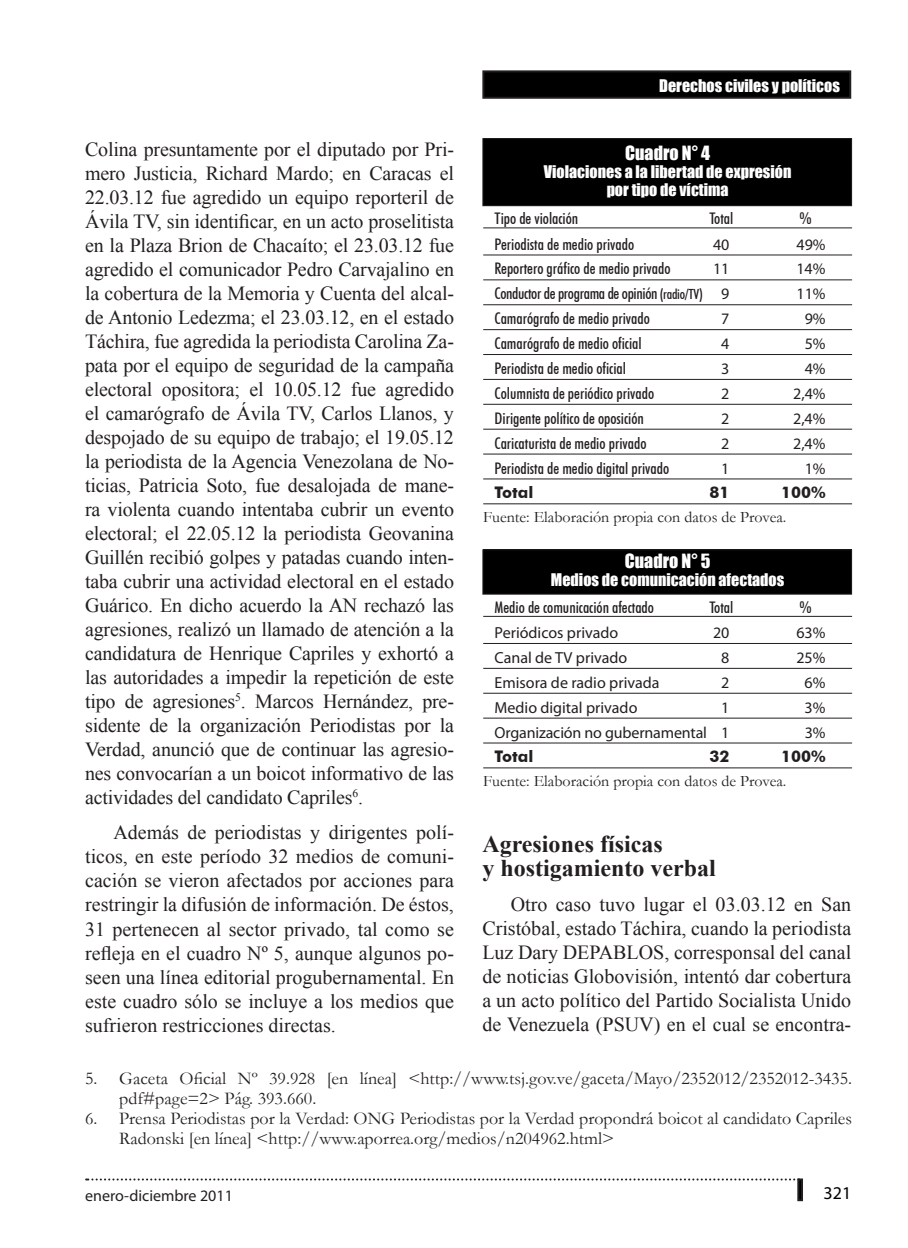
<style>
.page{position:relative;width:908px;height:1248px;background:#fff}
.page>*{position:absolute;margin:0;border:0;box-sizing:border-box;transform-origin:0 0}
.intertítulo_1{font:700 24px/24px "Times New Roman";color:#231f20}
.Párrafo{font:20px/24px "Times New Roman";color:#231f20;text-align:justify}
.Pie_de_página{font:18px/20px "Garamond";color:#231f20}
.Tabla_Subtítulos{font:18px "Impact";color:#fff}
.t1{font:18px "Myriad Pro";color:#000}
.Tabla{font:500 condensed 16px "Futura BT";color:#231f20}
.Tabla-2{font:16px "Myriad Pro";color:#231f20}
.Tabla_título{font:16px/18px "Impact";color:#fff;text-align:center}
.Fuente{font:16px "Garamond";color:#231f20}
.Tabla_Subtítulos-2{font:500 condensed 16px "Futura BT";color:#231f20}
.Tabla-3{font:500 condensed 16px "Futura BT";letter-spacing:-.02em;color:#231f20}
.Tabla-4{font:700 16px "Futura BT";color:#231f20}
.s1{font-size:14px}
.s2{font-family:"Myriad Pro";font-weight:400;font-stretch:normal}
</style>
<div class="page">
<div style="left:483px;top:71px;width:366px;height:27px;background:#000"></div>
<div style="left:482px;top:70px;width:368px;height:29px;border:2px solid #231f20"></div>
<svg style="left:86px;top:1178px;width:710px;height:2px"></svg>
<div style="left:797px;top:1178px;width:5px;height:22px;border:2px solid #231f20"></div>
<hr style="left:483px;top:254px;width:368px;height:1px;background:#231f20">
<hr style="left:483px;top:279px;width:368px;height:1px;background:#231f20">
<hr style="left:483px;top:304px;width:368px;height:1px;background:#231f20">
<hr style="left:483px;top:329px;width:368px;height:1px;background:#231f20">
<hr style="left:483px;top:354px;width:368px;height:1px;background:#231f20">
<hr style="left:483px;top:379px;width:368px;height:1px;background:#231f20">
<hr style="left:483px;top:404px;width:368px;height:1px;background:#231f20">
<hr style="left:483px;top:429px;width:368px;height:1px;background:#231f20">
<hr style="left:483px;top:453px;width:368px;height:1px;background:#231f20">
<hr style="left:483px;top:478px;width:368px;height:1px;background:#231f20">
<hr style="left:483px;top:503px;width:368px;height:1px;background:#231f20">
<hr style="left:483px;top:227px;width:368px;height:1px;background:#231f20">
<div style="left:482px;top:139px;width:369px;height:67px;background:#000"></div>
<div style="left:482px;top:138px;width:369px;height:68px;border:1px solid #231f20"></div>
<hr style="left:483px;top:643px;width:368px;height:1px;background:#231f20">
<hr style="left:483px;top:668px;width:368px;height:1px;background:#231f20">
<hr style="left:483px;top:692px;width:368px;height:1px;background:#231f20">
<hr style="left:483px;top:717px;width:368px;height:1px;background:#231f20">
<hr style="left:483px;top:742px;width:368px;height:1px;background:#231f20">
<hr style="left:483px;top:767px;width:368px;height:1px;background:#231f20">
<hr style="left:483px;top:616px;width:368px;height:1px;background:#231f20">
<div style="left:482px;top:549px;width:369px;height:45px;background:#000"></div>
<div style="left:482px;top:549px;width:369px;height:45px;border:1px solid #231f20"></div>
<p class="Tabla_título" style="left:659px;top:76px;width:182px">Derechos civiles y políticos</p>
<p class="Párrafo" style="left:85px;top:137px;width:370px">Colina presuntamente por el diputado por Pri&shy;mero Justicia, Richard Mardo; en Caracas el 22.03.12 fue agredido un equipo reporteril de Ávila TV, sin identificar, en un acto proselitista en la Plaza Brion de Chacaíto; el 23.03.12 fue agredido el comunicador Pedro Carvajalino en la cobertura de la Memoria y Cuenta del alcal&shy;de Antonio Ledezma; el 23.03.12, en el estado Táchira, fue agredida la periodista Carolina Za&shy;pata por el equipo de seguridad de la campaña electoral opositora; el 10.05.12 fue agredido el camarógrafo de Ávila TV, Carlos Llanos, y despojado de su equipo de trabajo; el 19.05.12 la periodista de la Agencia Venezolana de No&shy;ticias, Patricia Soto, fue desalojada de mane&shy;ra violenta cuando intentaba cubrir un evento electoral; el 22.05.12 la periodista Geovanina Guillén recibió golpes y patadas cuando inten&shy;taba cubrir una actividad electoral en el estado Guárico. En dicho acuerdo la AN rechazó las agresiones, realizó un llamado de atención a la candidatura de Henrique Capriles y exhortó a las autoridades a impedir la repetición de este tipo de agresiones<sup>5</sup>. Marcos Hernández, pre&shy;sidente de la organización Periodistas por la Verdad, anunció que de continuar las agresio&shy;nes convocarían a un boicot informativo de las actividades del candidato Capriles<sup>6</sup>.</p>
<p class="Párrafo" style="left:85px;top:820px;width:370px;text-indent:28px">Además de periodistas y dirigentes polí&shy;ticos, en este período 32 medios de comuni&shy;cación se vieron afectados por acciones para restringir la difusión de información. De éstos, 31 pertenecen al sector privado, tal como se refleja en el cuadro Nº 5, aunque algunos po&shy;seen una línea editorial progubernamental. En este cuadro sólo se incluye a los medios que sufrieron restricciones directas.</p>
<p class="intertítulo_1" style="left:482px;top:830px;width:235px">Agresiones físicas<br>y hostigamiento verbal</p>
<p class="Tabla_Subtítulos" style="left:625px;top:139px;width:86px">Cuadro N° 4</p>
<p class="Tabla_título" style="left:543px;top:162px;width:249px">Violaciones a la libertad de expresión por tipo de víctima</p>
<p class="Tabla_Subtítulos-2" style="left:494px;top:209px;width:85px">Tipo de violación</p>
<p class="Tabla_Subtítulos-2" style="left:709px;top:209px;width:25px">Total</p>
<p class="Tabla_Subtítulos-2" style="left:799px;top:209px;width:14px">%</p>
<p class="Tabla" style="left:494px;top:234px;width:141px">Periodista de medio privado</p>
<p class="Tabla-2" style="left:712px;top:234px;width:18px">40</p>
<p class="Tabla-2" style="left:796px;top:234px;width:31px">49%</p>
<p class="Tabla" style="left:494px;top:259px;width:177px">Reportero gráfico de medio privado</p>
<p class="Tabla-2" style="left:712px;top:259px;width:18px">11</p>
<p class="Tabla-2" style="left:796px;top:259px;width:31px">14%</p>
<p class="Tabla-3" style="left:494px;top:284px;width:236px">Conductor de programa de opinión <span class="s1">(radio/TV)</span> <span class="s2">9</span></p>
<p class="Tabla-2" style="left:796px;top:284px;width:31px">11%</p>
<p class="Tabla" style="left:494px;top:309px;width:157px">Camarógrafo de medio privado</p>
<p class="Tabla-2" style="left:721px;top:309px;width:10px">7</p>
<p class="Tabla-2" style="left:804px;top:309px;width:22px">9%</p>
<p class="Tabla" style="left:494px;top:334px;width:148px">Camarógrafo de medio oficial</p>
<p class="Tabla-2" style="left:721px;top:334px;width:10px">4</p>
<p class="Tabla-2" style="left:804px;top:334px;width:22px">5%</p>
<p class="Tabla" style="left:494px;top:358px;width:133px">Periodista de medio oficial</p>
<p class="Tabla-2" style="left:721px;top:359px;width:10px">3</p>
<p class="Tabla-2" style="left:804px;top:359px;width:22px">4%</p>
<p class="Tabla" style="left:494px;top:383px;width:161px">Columnista de periódico privado</p>
<p class="Tabla-2" style="left:721px;top:383px;width:10px">2</p>
<p class="Tabla-2" style="left:792px;top:383px;width:34px">2,4%</p>
<p class="Tabla" style="left:494px;top:408px;width:151px">Dirigente político de oposición</p>
<p class="Tabla-2" style="left:721px;top:408px;width:10px">2</p>
<p class="Tabla-2" style="left:792px;top:408px;width:34px">2,4%</p>
<p class="Tabla" style="left:494px;top:433px;width:153px">Caricaturista de medio privado</p>
<p class="Tabla-2" style="left:721px;top:433px;width:10px">2</p>
<p class="Tabla-2" style="left:792px;top:433px;width:34px">2,4%</p>
<p class="Tabla" style="left:494px;top:458px;width:176px">Periodista de medio digital privado</p>
<p class="Tabla-2" style="left:721px;top:458px;width:10px">1</p>
<p class="Tabla-2" style="left:804px;top:458px;width:22px">1%</p>
<p class="Tabla-4" style="left:494px;top:483px;width:40px">Total</p>
<p class="Tabla-4" style="left:709px;top:483px;width:21px">81</p>
<p class="Tabla-4" style="left:780px;top:483px;width:46px">100%</p>
<p class="Fuente" style="left:483px;top:506px;width:304px">Fuente: Elaboración propia con datos de Provea.</p>
<p class="Tabla_Subtítulos" style="left:624px;top:547px;width:87px">Cuadro N° 5</p>
<p class="Tabla_título" style="left:550px;top:570px;width:235px">Medios de comunicación afectados</p>
<p class="Tabla_Subtítulos-2" style="left:494px;top:597px;width:161px">Medio de comunicación afectado</p>
<p class="Tabla_Subtítulos-2" style="left:709px;top:597px;width:25px">Total</p>
<p class="Tabla_Subtítulos-2" style="left:799px;top:597px;width:14px">%</p>
<p class="Tabla-2" style="left:494px;top:622px;width:125px">Periódicos privado</p>
<p class="Tabla-2" style="left:712px;top:622px;width:18px">20</p>
<p class="Tabla-2" style="left:796px;top:622px;width:31px">63%</p>
<p class="Tabla-2" style="left:494px;top:647px;width:134px">Canal de TV privado</p>
<p class="Tabla-2" style="left:721px;top:647px;width:10px">8</p>
<p class="Tabla-2" style="left:796px;top:647px;width:31px">25%</p>
<p class="Tabla-2" style="left:494px;top:672px;width:166px">Emisora de radio privada</p>
<p class="Tabla-2" style="left:721px;top:672px;width:10px">2</p>
<p class="Tabla-2" style="left:804px;top:672px;width:22px">6%</p>
<p class="Tabla-2" style="left:494px;top:697px;width:144px">Medio digital privado</p>
<p class="Tabla-2" style="left:721px;top:697px;width:10px">1</p>
<p class="Tabla-2" style="left:804px;top:697px;width:22px">3%</p>
<p class="Tabla-2" style="left:494px;top:722px;width:236px">Organización no gubernamental 1</p>
<p class="Tabla-2" style="left:804px;top:722px;width:22px">3%</p>
<p class="Tabla-4" style="left:494px;top:747px;width:40px">Total</p>
<p class="Tabla-4" style="left:709px;top:747px;width:21px">32</p>
<p class="Tabla-4" style="left:780px;top:747px;width:46px">100%</p>
<p class="Fuente" style="left:483px;top:770px;width:304px">Fuente: Elaboración propia con datos de Provea.</p>
<p class="Párrafo" style="left:482px;top:891px;width:370px;text-indent:28px">Otro caso tuvo lugar el 03.03.12 en San Cristóbal, estado Táchira, cuando la periodista Luz Dary DEPABLOS, corresponsal del canal de noticias Globovisión, intentó dar cobertura a un acto político del Partido Socialista Unido de Venezuela (PSUV) en el cual se encontra-</p>
<p class="Pie_de_página" style="left:119px;top:1067px;width:734px;text-indent:-34px">5. Gaceta Oficial Nº 39.928 [en línea] &lt;http://www.tsj.gov.ve/gaceta/Mayo/2352012/2352012-3435. pdf#page=2&gt; Pág. 393.660.</p>
<p class="Pie_de_página" style="left:119px;top:1107px;width:734px;text-indent:-34px">6. Prensa Periodistas por la Verdad: ONG Periodistas por la Verdad propondrá boicot al candidato Capriles<br>Radonski [en línea] &lt;http://www.aporrea.org/medios/n204962.html&gt;</p>
<p class="Tabla-2" style="left:85px;top:1185px;width:149px">enero-diciembre 2011</p>
<p class="t1" style="left:823px;top:1181px;width:29px">321</p>
</div>
